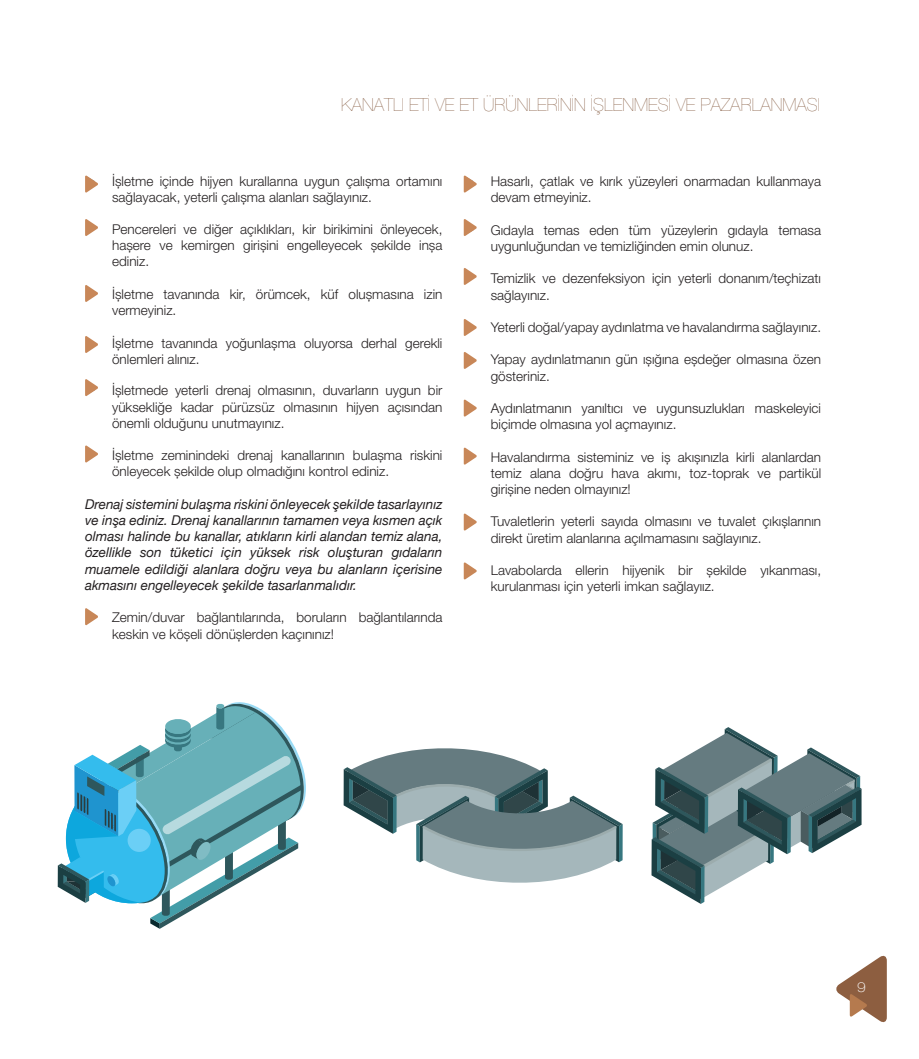
<style>
.page{position:relative;width:919px;height:1059px;background:#fff}
.page>*{position:absolute;margin:0;border:0;box-sizing:border-box;transform-origin:0 0}
.t1{font:200 18px "Helvetica Neue LT Pro";color:#7a4d30}
.t2{font:300 13.5px/16.2px "Helvetica Neue LT Pro";color:#231f20}
.t3{font:italic 13.5px/16.2px "Helvetica Neue";color:#231f20;text-align:justify}
.t4{font:100 expanded 13.5px "Helvetica Neue LT Pro";color:#fff}
</style>
<div class="page">
<svg style="left:836px;top:955px;width:50px;height:68px"></svg>
<svg style="left:651px;top:727px;width:210px;height:177px"></svg>
<svg style="left:343px;top:748px;width:279px;height:135px"></svg>
<svg style="left:58px;top:702px;width:248px;height:227px"></svg>
<svg style="left:85px;top:175px;width:13px;height:18px"></svg>
<svg style="left:85px;top:219px;width:13px;height:17px"></svg>
<svg style="left:85px;top:285px;width:13px;height:17px"></svg>
<svg style="left:85px;top:336px;width:13px;height:17px"></svg>
<svg style="left:85px;top:379px;width:13px;height:17px"></svg>
<svg style="left:85px;top:445px;width:13px;height:18px"></svg>
<svg style="left:85px;top:608px;width:13px;height:17px"></svg>
<svg style="left:463px;top:175px;width:14px;height:18px"></svg>
<svg style="left:463px;top:219px;width:14px;height:17px"></svg>
<svg style="left:463px;top:268px;width:14px;height:17px"></svg>
<svg style="left:463px;top:319px;width:14px;height:17px"></svg>
<svg style="left:463px;top:352px;width:14px;height:17px"></svg>
<svg style="left:463px;top:399px;width:14px;height:18px"></svg>
<svg style="left:463px;top:447px;width:14px;height:18px"></svg>
<svg style="left:463px;top:513px;width:14px;height:18px"></svg>
<svg style="left:463px;top:562px;width:14px;height:18px"></svg>
<h1 class="t1" style="left:341px;top:94px;width:480px">KANATLI ETİ VE ET ÜRÜNLERİNİN İŞLENMESİ VE PAZARLANMASI</h1>
<p class="t2" style="left:112px;top:173px;width:332px;text-indent:-27px">➢ İşletme içinde hijyen kurallarına uygun çalışma ortamını sağlayacak, yeterli çalışma alanları sağlayınız.</p>
<p class="t2" style="left:112px;top:221px;width:332px;text-align:justify;text-indent:-27px">➢ Pencereleri ve diğer açıklıkları, kir birikimini önleyecek, haşere ve kemirgen girişini engelleyecek şekilde inşa ediniz.</p>
<p class="t2" style="left:112px;top:286px;width:332px;text-indent:-27px">➢ İşletme tavanında kir, örümcek, küf oluşmasına izin vermeyiniz.</p>
<p class="t2" style="left:112px;top:334px;width:332px;text-indent:-27px">➢ İşletme tavanında yoğunlaşma oluyorsa derhal gerekli önlemleri alınız.</p>
<p class="t2" style="left:112px;top:382px;width:332px;text-align:justify;text-indent:-27px">➢ İşletmede yeterli drenaj olmasının, duvarların uygun bir yüksekliğe kadar pürüzsüz olmasının hijyen açısından önemli olduğunu unutmayınız.</p>
<p class="t2" style="left:112px;top:447px;width:332px;text-indent:-27px">➢ İşletme zeminindeki drenaj kanallarının bulaşma riskini önleyecek şekilde olup olmadığını kontrol ediniz.</p>
<p class="t3" style="left:85px;top:496px;width:359px">Drenaj sistemini bulaşma riskini önleyecek şekilde tasarlayınız ve inşa ediniz. Drenaj kanallarının tamamen veya kısmen açık olması halinde bu kanallar, atıkların kirli alandan temiz alana, özellikle son tüketici için yüksek risk oluşturan gıdaların muamele edildiği alanlara doğru veya bu alanların içerisine akmasını engelleyecek şekilde tasarlanmalıdır.</p>
<p class="t2" style="left:112px;top:609px;width:332px;text-indent:-27px">➢ Zemin/duvar bağlantılarında, boruların bağlantılarında keskin ve köşeli dönüşlerden kaçınınız!</p>
<p class="t2" style="left:490px;top:173px;width:332px;text-indent:-27px">➢ Hasarlı, çatlak ve kırık yüzeyleri onarmadan kullanmaya devam etmeyiniz.</p>
<p class="t2" style="left:490px;top:222px;width:332px;text-indent:-27px">➢ Gıdayla temas eden tüm yüzeylerin gıdayla temasa uygunluğundan ve temizliğinden emin olunuz.</p>
<p class="t2" style="left:490px;top:270px;width:332px;text-indent:-27px">➢ Temizlik ve dezenfeksiyon için yeterli donanım/teçhizatı sağlayınız.</p>
<p class="t2" style="left:463px;top:319px;width:359px">➢ Yeterli doğal/yapay aydınlatma ve havalandırma sağlayınız.</p>
<p class="t2" style="left:490px;top:351px;width:332px;text-indent:-27px">➢ Yapay aydınlatmanın gün ışığına eşdeğer olmasına özen gösteriniz.</p>
<p class="t2" style="left:490px;top:400px;width:332px;text-indent:-27px">➢ Aydınlatmanın yanıltıcı ve uygunsuzlukları maskeleyici biçimde olmasına yol açmayınız.</p>
<p class="t2" style="left:490px;top:448px;width:332px;text-align:justify;text-indent:-27px">➢ Havalandırma sisteminiz ve iş akışınızla kirli alanlardan temiz alana doğru hava akımı, toz-toprak ve partikül girişine neden olmayınız!</p>
<p class="t2" style="left:490px;top:513px;width:332px;text-indent:-27px">➢ Tuvaletlerin yeterli sayıda olmasını ve tuvalet çıkışlarının direkt üretim alanlarına açılmamasını sağlayınız.</p>
<p class="t2" style="left:490px;top:562px;width:332px;text-indent:-27px">➢ Lavabolarda ellerin hijyenik bir şekilde yıkanması, kurulanması için yeterli imkan sağlayıız.</p>
<p class="t4" style="left:857px;top:979px;width:10px">9</p>
</div>
